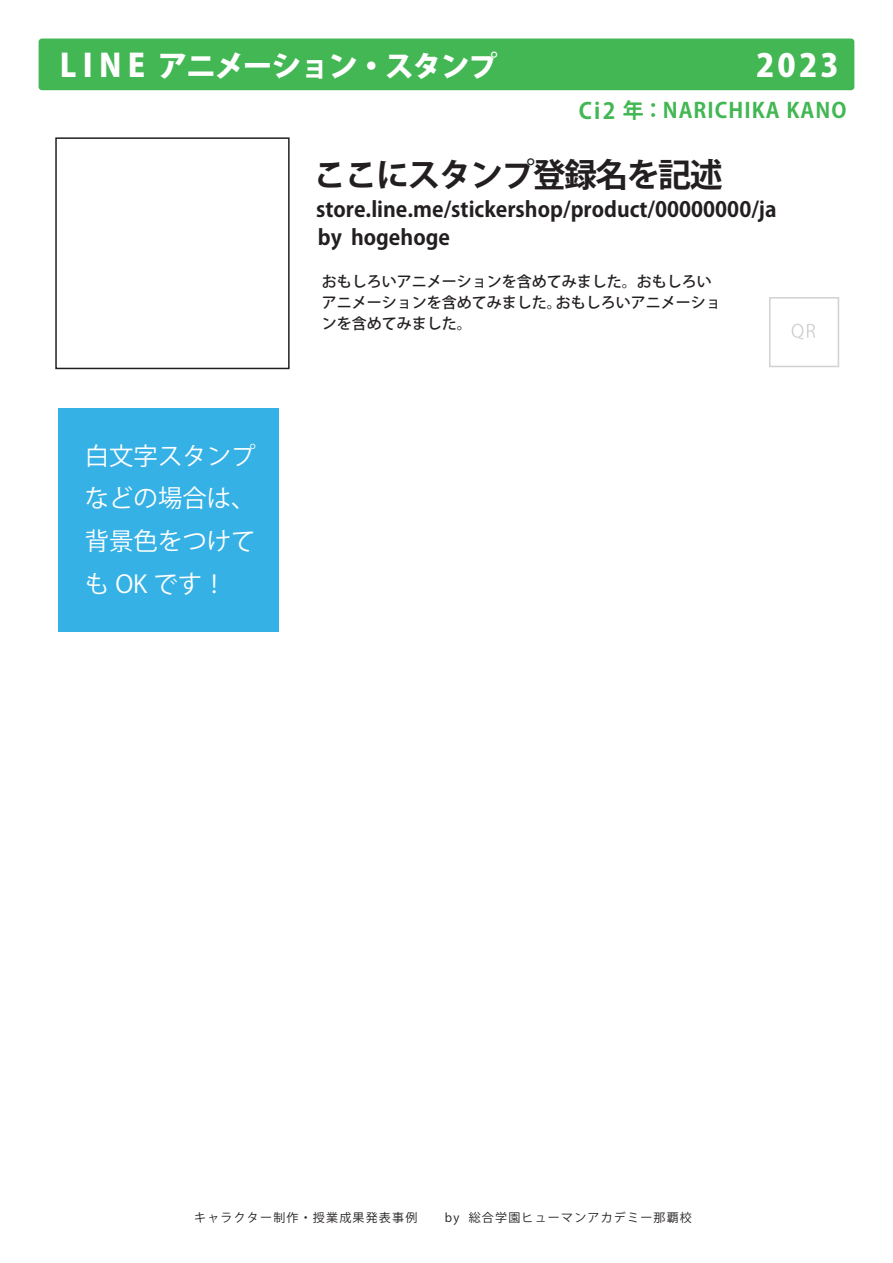
<style>
.page{position:relative;width:893px;height:1263px;background:#fff}
.page>*{position:absolute;margin:0;border:0;box-sizing:border-box;transform-origin:0 0}
.t1{font:700 33px "Koz Go Pr 6 N";letter-spacing:-.05em;color:#231f20}
.t2{font:800 31.5px "Koz Go Pr 6 N";color:#fff}
.t3{font:800 29.85px "Koz Go Pr 6 N";letter-spacing:-.05em;color:#fff}
.t4{font:24.45px/42.6px "Koz Go Pr 6 N";color:#fff;text-align:justify}
.t5{font:700 21px/28px "Koz Go Pr 6 N";color:#231f20}
.t6{font:700 21px "Koz Go Pr 6 N";letter-spacing:.05em;color:#42b753}
.t7{font:500 15px/21px "Koz Go Pr 6 N";color:#231f20}
.t8{font:12px "Koz Go Pr 6 N";letter-spacing:.1em;color:#231f20}
.s1{font-size:31.5px}
.s2{font-size:29.25px}
.s3{font-size:22.2px}
</style>
<div class="page">
<div style="left:39px;top:39px;width:815px;height:51px;background:#42b753;border-radius:3px"></div>
<div style="left:58px;top:409px;width:221px;height:223px;background:#35b1e5"></div>
<div style="left:769px;top:297px;width:70px;height:70px;border:2px solid #d1d2d4"></div>
<svg style="left:792px;top:324px;width:23px;height:16px"></svg>
<div style="left:55px;top:137px;width:235px;height:232px;border:2px solid #231f20"></div>
<h3 class="t3" style="left:60px;top:49px;width:439px"><span class="s1">L I N E</span> アニメーション・<span class="s2">スタンプ</span></h3>
<h2 class="t2" style="left:756px;top:48px;width:84px">2023</h2>
<h3 class="t6" style="left:579px;top:99px;width:269px"><span class="s3">Ci2</span> 年：NARICHIKA KANO</h3>
<h1 class="t1" style="left:313px;top:157px;width:411px">ここにスタンプ登録名を記述</h1>
<h3 class="t5" style="left:316px;top:196px;width:462px">store.line.me/stickershop/product/00000000/ja by hogehoge</h3>
<p class="t7" style="left:322px;top:272px;width:401px">おもしろいアニメーションを含めてみました。おもしろいアニメーションを含めてみました。おもしろいアニメーションを含めてみました。</p>
<h3 class="t4" style="left:85px;top:435px;width:172px">白文字スタンプなどの場合は、背景色をつけても OK です！</h3>
<p class="t8" style="left:194px;top:1210px;width:499px">キャラクター制作・授業成果発表事例　　by 総合学園ヒューマンアカデミー那覇校</p>
</div>
